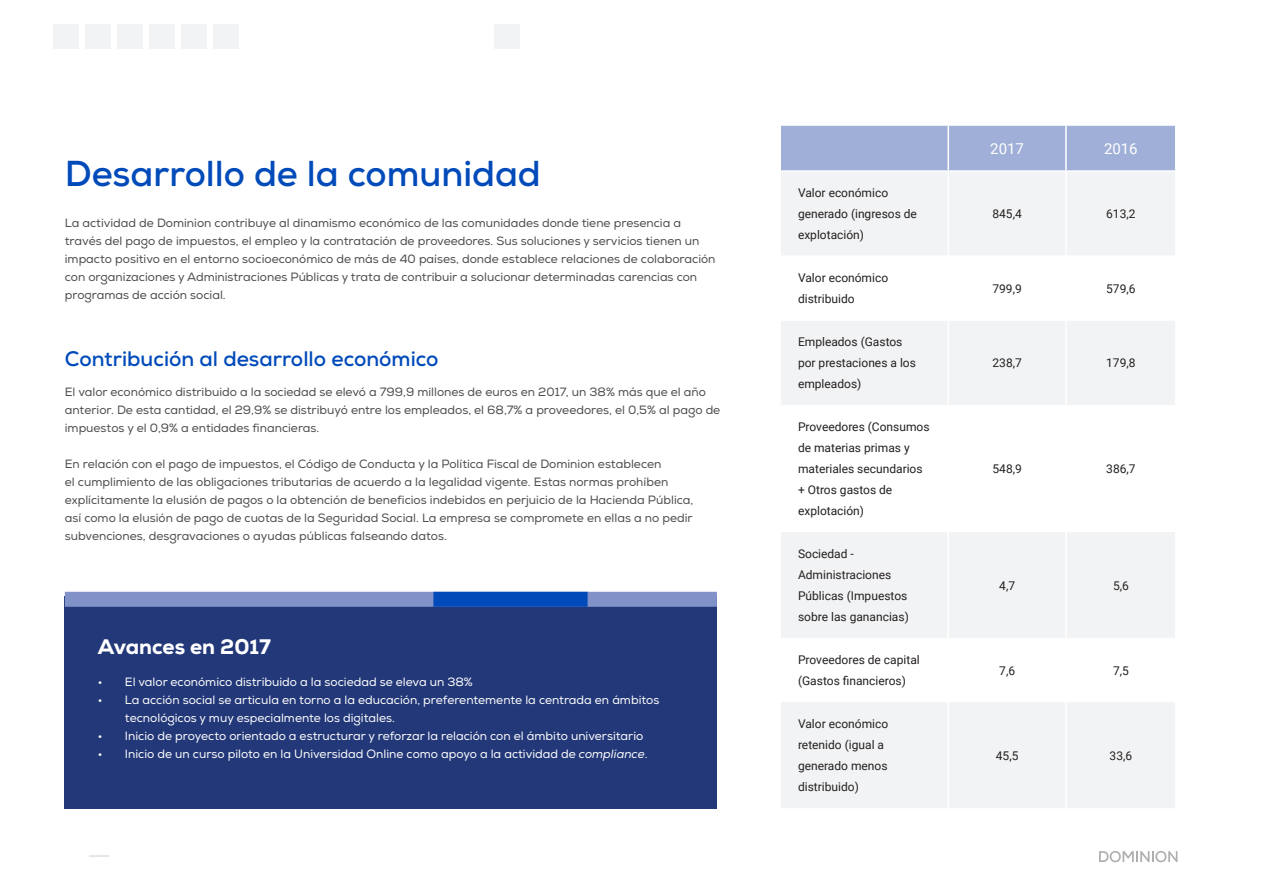
<style>
.page{position:relative;width:1263px;height:893px;background:#fff}
.page>*{position:absolute;margin:0;border:0;box-sizing:border-box;transform-origin:0 0}
.t1{font:700 36px "Nexa";color:#004aba}
.t2{font:700 21px "Nexa";color:#004aba}
.t3{font:800 21px "Nexa";color:#fff}
.t4{font:15px "Roboto";color:#fff}
.t5{font:12px/18px "Nexa";color:#4b4c4d}
.t6{font:12px/21px "Roboto";color:#231f20}
.t7{font:12px/18px "Nexa";color:#fff}
.s1{font-style:italic}
</style>
<div class="page">
<svg style="left:1099px;top:851px;width:78px;height:11px"></svg>
<svg style="left:89px;top:856px;width:20px;height:1px"></svg>
<div style="left:781px;top:126px;width:394px;height:44px;background:#9fafd7"></div>
<div style="left:781px;top:172px;width:394px;height:466px;background:#f2f3f4"></div>
<svg style="left:781px;top:257px;width:394px;height:275px"></svg>
<div style="left:781px;top:702px;width:394px;height:106px;background:#f2f3f4"></div>
<hr style="left:947px;top:126px;width:2px;height:44px;background:#fff">
<hr style="left:1065px;top:126px;width:2px;height:44px;background:#fff">
<hr style="left:947px;top:172px;width:2px;height:83px;background:#fff">
<hr style="left:1065px;top:172px;width:2px;height:83px;background:#fff">
<hr style="left:781px;top:255px;width:167px;height:2px;background:#fff">
<hr style="left:948px;top:255px;width:118px;height:2px;background:#fff">
<hr style="left:947px;top:257px;width:2px;height:62px;background:#fff">
<hr style="left:1066px;top:255px;width:110px;height:2px;background:#fff">
<hr style="left:1065px;top:257px;width:2px;height:62px;background:#fff">
<hr style="left:781px;top:319px;width:167px;height:2px;background:#fff">
<hr style="left:948px;top:319px;width:118px;height:2px;background:#fff">
<hr style="left:947px;top:321px;width:2px;height:84px;background:#fff">
<hr style="left:1066px;top:319px;width:110px;height:2px;background:#fff">
<hr style="left:1065px;top:321px;width:2px;height:84px;background:#fff">
<hr style="left:947px;top:405px;width:2px;height:127px;background:#fff">
<hr style="left:1065px;top:405px;width:2px;height:127px;background:#fff">
<hr style="left:947px;top:532px;width:2px;height:106px;background:#fff">
<hr style="left:1065px;top:532px;width:2px;height:106px;background:#fff">
<hr style="left:947px;top:702px;width:2px;height:106px;background:#fff">
<hr style="left:1065px;top:702px;width:2px;height:106px;background:#fff">
<div style="left:65px;top:596px;width:652px;height:212px;background:#233878"></div>
<div style="left:65px;top:592px;width:652px;height:15px;background:#8192c9"></div>
<div style="left:433px;top:592px;width:155px;height:15px;background:#004aba"></div>
<div style="left:149px;top:24px;width:26px;height:25px;background:#f2f3f4"></div>
<div style="left:117px;top:24px;width:26px;height:25px;background:#f2f3f4"></div>
<div style="left:53px;top:24px;width:26px;height:25px;background:#f2f3f4"></div>
<div style="left:494px;top:24px;width:26px;height:25px;background:#f2f3f4"></div>
<div style="left:213px;top:24px;width:26px;height:25px;background:#f2f3f4"></div>
<div style="left:181px;top:24px;width:26px;height:25px;background:#f2f3f4"></div>
<div style="left:85px;top:24px;width:26px;height:25px;background:#f2f3f4"></div>
<h1 class="t1" style="left:65px;top:150px;width:477px">Desarrollo de la comunidad</h1>
<p class="t5" style="left:65px;top:214px;width:652px">La actividad de Dominion contribuye al dinamismo económico de las comunidades donde tiene presencia a través del pago de impuestos, el empleo y la contratación de proveedores. Sus soluciones y servicios tienen un impacto positivo en el entorno socioeconómico de más de 40 países, donde establece relaciones de colaboración con organizaciones y Administraciones Públicas y trata de contribuir a solucionar determinadas carencias con programas de acción social.</p>
<h2 class="t2" style="left:65px;top:345px;width:375px">Contribución al desarrollo económico</h2>
<p class="t5" style="left:65px;top:383px;width:657px">El valor económico distribuido a la sociedad se elevó a 799,9 millones de euros en 2017, un 38% más que el año anterior. De esta cantidad, el 29,9% se distribuyó entre los empleados, el 68,7% a proveedores, el 0,5% al pago de impuestos y el 0,9% a entidades financieras.</p>
<p class="t5" style="left:65px;top:455px;width:630px">En relación con el pago de impuestos, el Código de Conducta y la Política Fiscal de Dominion establecen<br>el cumplimiento de las obligaciones tributarias de acuerdo a la legalidad vigente. Estas normas prohíben explícitamente la elusión de pagos o la obtención de beneficios indebidos en perjuicio de la Hacienda Pública, así como la elusión de pago de cuotas de la Seguridad Social. La empresa se compromete en ellas a no pedir subvenciones, desgravaciones o ayudas públicas falseando datos.</p>
<h2 class="t3" style="left:98px;top:633px;width:174px">Avances en 2017</h2>
<p class="t7" style="left:98px;top:673px;width:376px">• El valor económico distribuido a la sociedad se eleva un 38%</p>
<p class="t7" style="left:125px;top:691px;width:536px;text-indent:-27px">• La acción social se articula en torno a la educación, preferentemente la centrada en ámbitos tecnológicos y muy especialmente los digitales.</p>
<p class="t7" style="left:98px;top:727px;width:547px">• Inicio de proyecto orientado a estructurar y reforzar la relación con el ámbito universitario</p>
<p class="t7" style="left:98px;top:745px;width:551px">• Inicio de un curso piloto en la Universidad Online como apoyo a la actividad de <span class="s1">compliance</span>.</p>
<p class="t6" style="left:798px;top:182px;width:121px">Valor económico generado (ingresos de explotación)</p>
<p class="t4" style="left:990px;top:138px;width:35px">2017</p>
<p class="t4" style="left:1104px;top:138px;width:35px">2016</p>
<p class="t6" style="left:992px;top:203px;width:31px">845,4</p>
<p class="t6" style="left:1106px;top:203px;width:31px">613,2</p>
<p class="t6" style="left:798px;top:267px;width:92px">Valor económico distribuido</p>
<p class="t6" style="left:992px;top:277px;width:31px">799,9</p>
<p class="t6" style="left:1106px;top:277px;width:31px">579,6</p>
<p class="t6" style="left:798px;top:331px;width:119px">Empleados (Gastos por prestaciones a los empleados)</p>
<p class="t6" style="left:992px;top:352px;width:31px">238,7</p>
<p class="t6" style="left:1106px;top:352px;width:31px">179,8</p>
<p class="t6" style="left:798px;top:416px;width:133px">Proveedores (Consumos de materias primas y materiales secundarios + Otros gastos de explotación)</p>
<p class="t6" style="left:798px;top:543px;width:112px">Sociedad -<br>Administraciones<br>Públicas (Impuestos sobre las ganancias)</p>
<p class="t6" style="left:992px;top:458px;width:31px">548,9</p>
<p class="t6" style="left:1106px;top:458px;width:31px">386,7</p>
<p class="t6" style="left:999px;top:574px;width:17px">4,7</p>
<p class="t6" style="left:1113px;top:574px;width:17px">5,6</p>
<p class="t6" style="left:798px;top:649px;width:123px">Proveedores de capital (Gastos financieros)</p>
<p class="t6" style="left:999px;top:659px;width:17px">7,6</p>
<p class="t6" style="left:1113px;top:659px;width:17px">7,5</p>
<p class="t6" style="left:798px;top:713px;width:92px">Valor económico retenido (igual a generado menos distribuido)</p>
<p class="t6" style="left:996px;top:744px;width:24px">45,5</p>
<p class="t6" style="left:1109px;top:744px;width:24px">33,6</p>
</div>
